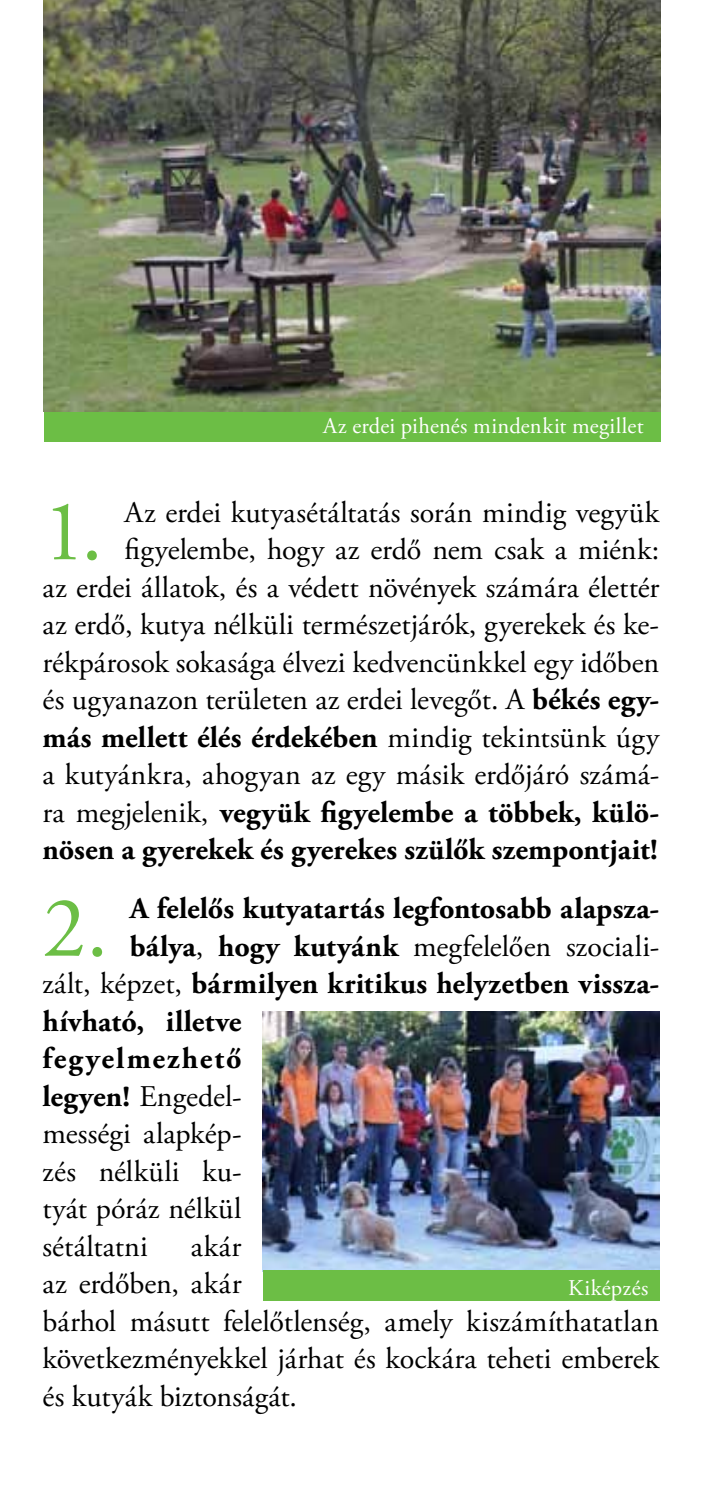
<style>
.page{position:relative;width:702px;height:1489px;background:#fff}
.page>*{position:absolute;margin:0;border:0;box-sizing:border-box;transform-origin:0 0}
.t1{font:86.5px "Adobe Garamond Pro";color:#6cbe45}
.t2{font:30px/37.5px "Adobe Garamond Pro";color:#000;text-align:right}
.t3{font:700 30px "Adobe Garamond Pro";letter-spacing:.01em;color:#000}
.t4{font:700 30px "Adobe Garamond Pro";letter-spacing:.065em;color:#000}
.t5{font:22.5px "Adobe Garamond Pro";letter-spacing:.015em;color:#fff}
.s1{font-weight:700}
.s2{font-weight:400}
</style>
<div class="page">
<img style="left:263px;top:1011px;width:396px;height:259px">
<div style="left:263px;top:1270px;width:396px;height:30px;background:#6cbe45"></div>
<div style="left:44px;top:411px;width:616px;height:30px;background:#6cbe45"></div>
<img style="left:44px;top:0;width:616px;height:411px">
<p class="t5" style="left:323px;top:412px;width:322px">Az erdei pihenés mindenkit megillet</p>
<p class="t2" style="left:43px;top:494px;width:618px">Az erdei kutyasétáltatás során mindig vegyük figyelembe, hogy az erdő nem csak a miénk:<br>az erdei állatok, és a védett növények számára élettér az erdő, kutya nélküli természetjárók, gyerekek és ke&shy;rékpárosok sokasága élvezi kedvencünkkel egy időben és ugyanazon területen az erdei levegőt. A <span class="s1">békés egy&shy;más mellett élés érdekében</span> mindig tekintsünk úgy a kutyánkra, ahogyan az egy másik erdőjáró számá&shy;ra megjelenik, <span class="s1">vegyük figyelembe a többek, külö&shy;nösen a gyerekek és gyerekes szülők szempontjait!</span></p>
<h1 class="t1" style="left:43px;top:876px;width:67px">2.</h1>
<p class="t3" style="left:130px;top:891px;width:531px">A felelős kutyatartás legfontosabb alapsza-</p>
<h1 class="t1" style="left:43px;top:480px;width:62px">1.</h1>
<p class="t2" style="left:130px;top:928px;width:531px"><span class="s1">bálya</span>, <span class="s1">hogy kutyánk</span> megfelelően szociali-</p>
<p class="t3" style="left:43px;top:966px;width:618px"><span class="s2">zált, képzet,</span> bármilyen kritikus helyzetben vissza-</p>
<p class="t3" style="left:43px;top:1003px;width:200px">hívható, illetve</p>
<p class="t4" style="left:43px;top:1041px;width:201px">fegyelmezhető</p>
<p class="t2" style="left:43px;top:1078px;width:201px"><span class="s1">legyen!</span> Engedel-</p>
<p class="t2" style="left:43px;top:1115px;width:201px">mességi alapkép-</p>
<p class="t2" style="left:43px;top:1153px;width:201px">zés nélküli ku-</p>
<p class="t2" style="left:43px;top:1190px;width:200px">tyát póráz nélkül</p>
<p class="t2" style="left:43px;top:1228px;width:107px">sétáltatni</p>
<p class="t2" style="left:43px;top:1228px;width:618px;text-align:left;text-indent:148px">akár<br>az erdőben, akár<br>bárhol másutt felelőtlenség, amely kiszámíthatatlan következményekkel járhat és kockára teheti emberek és kutyák biztonságát.</p>
<p class="t5" style="left:568px;top:1274px;width:82px">Kiképzés</p>
</div>
